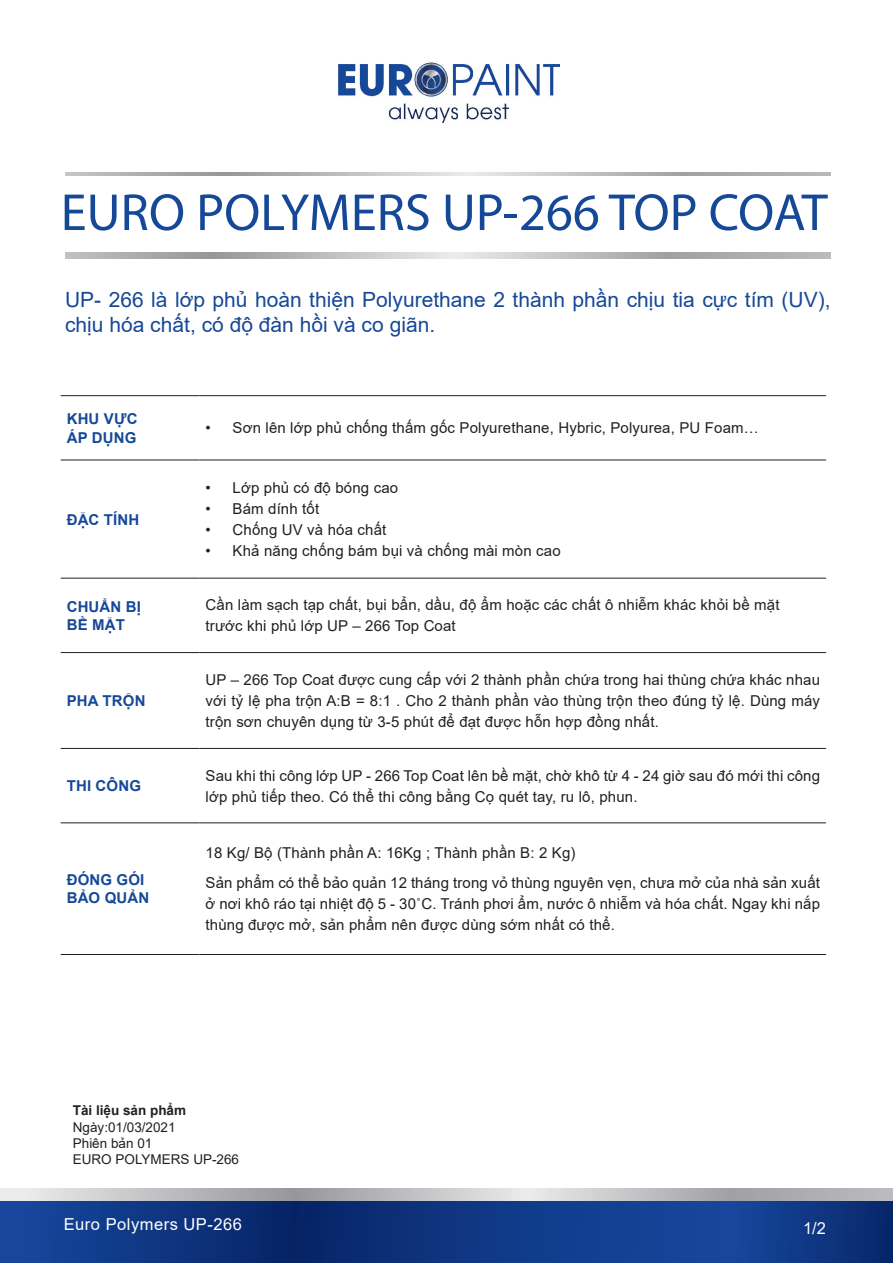
<style>
.page{position:relative;width:893px;height:1263px;background:#fff}
.page>*{position:absolute;margin:0;border:0;box-sizing:border-box;transform-origin:0 0}
.t1{font:52.5px "Myriad Pro";color:#164898}
.t2{font:21px/25.2px "Arial";color:#164898}
.t3{font:16.5px "Arial";letter-spacing:.03em;color:#fff}
.t4{font:15px/21px "Arial";letter-spacing:.01em;color:#231f20}
.t5{font:700 15px/18px "Arial";letter-spacing:.01em;color:#164898}
.t6{font:13.5px/16.2px "Arial";color:#231f20}
.t7{font:700 13.5px "Arial";color:#231f20}
</style>
<div class="page">
<svg style="left:0;top:1200px;width:893px;height:63px;background:#123985"></svg>
<svg style="left:0;top:1188px;width:893px;height:12px;background:#bebfc2"></svg>
<hr style="left:61px;top:395px;width:139px;height:1px;background:#231f20">
<hr style="left:200px;top:395px;width:626px;height:1px;background:#231f20">
<hr style="left:61px;top:460px;width:139px;height:1px;background:#231f20">
<hr style="left:200px;top:460px;width:626px;height:1px;background:#231f20">
<hr style="left:61px;top:578px;width:139px;height:1px;background:#231f20">
<hr style="left:200px;top:578px;width:626px;height:1px;background:#231f20">
<hr style="left:61px;top:652px;width:139px;height:1px;background:#231f20">
<hr style="left:200px;top:652px;width:626px;height:1px;background:#231f20">
<hr style="left:61px;top:748px;width:139px;height:1px;background:#231f20">
<hr style="left:200px;top:748px;width:626px;height:1px;background:#231f20">
<hr style="left:61px;top:823px;width:139px;height:1px;background:#231f20">
<hr style="left:200px;top:823px;width:626px;height:1px;background:#231f20">
<hr style="left:61px;top:954px;width:139px;height:1px;background:#231f20">
<hr style="left:200px;top:954px;width:626px;height:1px;background:#231f20">
<img style="left:338px;top:62px;width:222px;height:61px">
<svg style="left:65px;top:252px;width:765px;height:6px;background:#b9babd"></svg>
<svg style="left:65px;top:172px;width:765px;height:4px;background:#b9babd"></svg>
<h1 class="t1" style="left:61px;top:180px;width:768px">EURO POLYMERS UP-266 TOP COAT</h1>
<h2 class="t2" style="left:65px;top:287px;width:767px">UP- 266 là lớp phủ hoàn thiện Polyurethane 2 thành phần chịu tia cực tím (UV), chịu hóa chất, có độ đàn hồi và co giãn.</h2>
<p class="t5" style="left:67px;top:409px;width:72px;line-height:19.5px">KHU VỰC<br>ÁP DỤNG</p>
<p class="t4" style="left:206px;top:417px;width:555px">• Sơn lên lớp phủ chống thấm gốc Polyurethane, Hybric, Polyurea, PU Foam…</p>
<p class="t5" style="left:67px;top:510px;width:74px">ĐẶC TÍNH</p>
<p class="t4" style="left:206px;top:477px;width:194px">• Lớp phủ có độ bóng cao</p>
<p class="t4" style="left:206px;top:498px;width:115px">• Bám dính tốt</p>
<p class="t4" style="left:206px;top:519px;width:182px">• Chống UV và hóa chất</p>
<p class="t4" style="left:206px;top:540px;width:357px">• Khả năng chống bám bụi và chống mài mòn cao</p>
<p class="t5" style="left:67px;top:598px;width:76px">CHUẨN BỊ<br>BỀ MẶT</p>
<p class="t4" style="left:206px;top:594px;width:575px">Cần làm sạch tạp chất, bụi bẩn, dầu, độ ẩm hoặc các chất ô nhiễm khác khỏi bề mặt trước khi phủ lớp UP – 266 Top Coat</p>
<p class="t5" style="left:67px;top:692px;width:80px">PHA TRỘN</p>
<p class="t4" style="left:206px;top:669px;width:616px;text-align:justify">UP – 266 Top Coat được cung cấp với 2 thành phần chứa trong hai thùng chứa khác nhau với tỷ lệ pha trộn A:B = 8:1 . Cho 2 thành phần vào thùng trộn theo đúng tỷ lệ. Dùng máy trộn sơn chuyên dụng từ 3-5 phút để đạt được hỗn hợp đồng nhất.</p>
<p class="t5" style="left:67px;top:777px;width:76px">THI CÔNG</p>
<p class="t4" style="left:206px;top:765px;width:616px">Sau khi thi công lớp UP - 266 Top Coat lên bề mặt, chờ khô từ 4 - 24 giờ sau đó mới thi công lớp phủ tiếp theo. Có thể thi công bằng Cọ quét tay, ru lô, phun.</p>
<p class="t5" style="left:67px;top:871px;width:84px">ĐÓNG GÓI<br>BẢO QUẢN</p>
<p class="t4" style="left:206px;top:838px;width:616px;line-height:29.5px">18 Kg/ Bộ (Thành phần A: 16Kg ; Thành phần B: 2 Kg)<br>Sản phẩm có thể bảo quản 12 tháng trong vỏ thùng nguyên vẹn, chưa mở của nhà sản xuất</p>
<p class="t4" style="left:206px;top:893px;width:616px">ở nơi khô ráo tại nhiệt độ 5 - 30˚C. Tránh phơi ẩm, nước ô nhiễm và hóa chất. Ngay khi nắp thùng được mở, sản phẩm nên được dùng sớm nhất có thể.</p>
<p class="t7" style="left:73px;top:1101px;width:115px">Tài liệu sản phẩm</p>
<p class="t6" style="left:73px;top:1119px;width:168px">Ngày:01/03/2021<br>Phiên bản 01<br>EURO POLYMERS UP-266</p>
<p class="t3" style="left:64px;top:1213px;width:180px">Euro Polymers UP-266</p>
<p class="t3" style="left:803px;top:1216px;width:24px">1/2</p>
</div>
